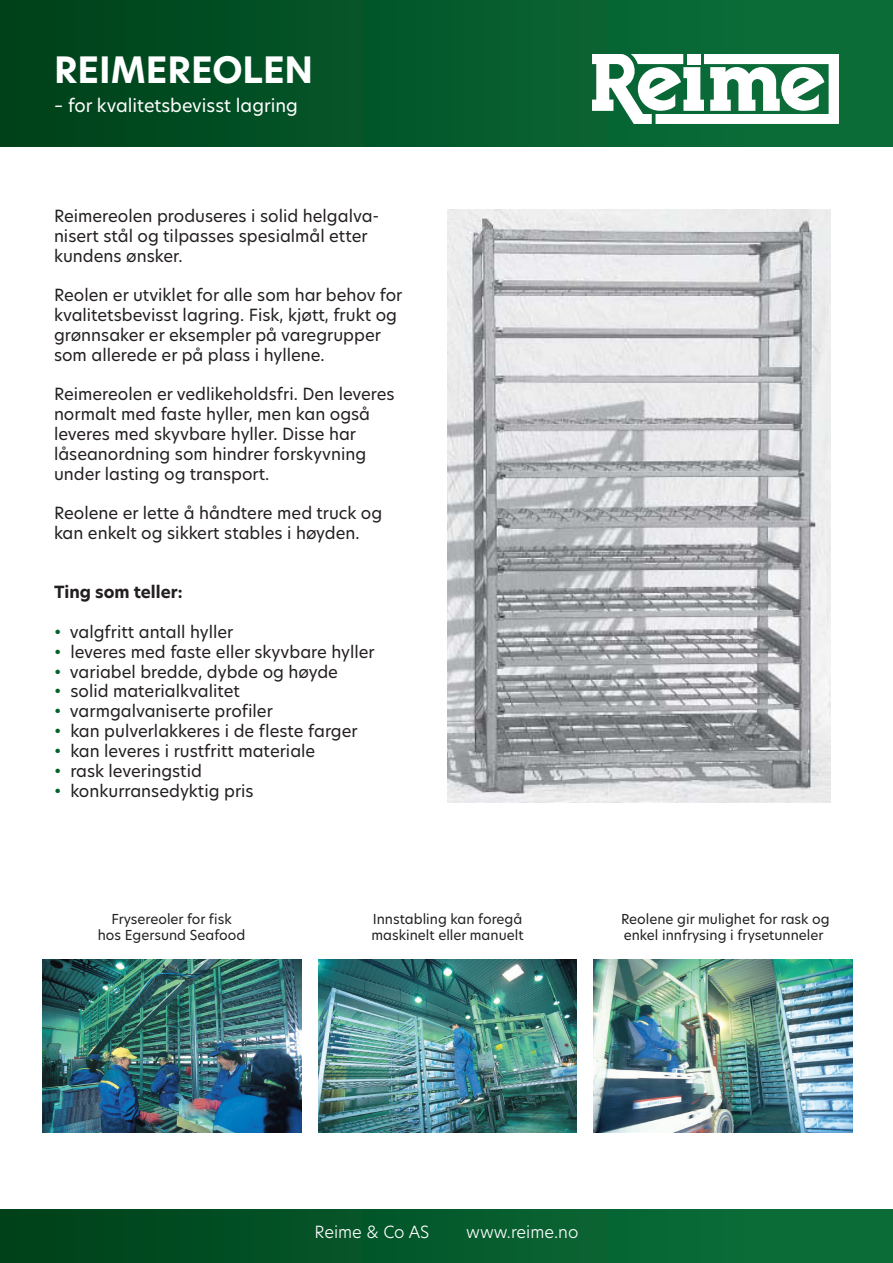
<style>
.page{position:relative;width:893px;height:1263px;background:#fff}
.page>*{position:absolute;margin:0;border:0;box-sizing:border-box;transform-origin:0 0}
.t1{font:700 35.7px "Hero New";color:#fff}
.t2{font:17.85px "Hero New";color:#fff}
.t3{font:16.5px/19.8px "Hero New";color:#231f20}
.t4{font:300 16.5px "Hero New";color:#fff}
.t5{font:700 16.5px "Hero New";color:#231f20}
.t6{font:13.5px/16.2px "Hero New";color:#231f20}
.s1{color:#006329}
</style>
<div class="page">
<div style="left:0;top:0;width:893px;height:147px;background:linear-gradient(to right,#00411a,#0c723d)"></div>
<svg style="left:592px;top:54px;width:247px;height:70px"></svg>
<img style="left:43px;top:960px;width:258px;height:172px">
<img style="left:318px;top:960px;width:259px;height:172px">
<img style="left:594px;top:960px;width:258px;height:172px">
<img style="left:448px;top:209px;width:382px;height:593px">
<div style="left:0;top:1210px;width:893px;height:53px;background:linear-gradient(to right,#00411a,#0c723d)"></div>
<p class="t1" style="left:54px;top:45px;width:261px">REIMEREOLEN</p>
<p class="t2" style="left:54px;top:93px;width:245px">– for kvalitetsbevisst lagring</p>
<p class="t3" style="left:54px;top:206px;width:327px">Reimereolen produseres i solid helgalva&shy;nisert stål og tilpasses spesialmål etter kundens ønsker.</p>
<p class="t3" style="left:54px;top:285px;width:350px">Reolen er utviklet for alle som har behov for kvalitetsbevisst lagring. Fisk, kjøtt, frukt og grønnsaker er eksempler på varegrupper som allerede er på plass i hyllene.</p>
<p class="t3" style="left:54px;top:384px;width:342px">Reimereolen er vedlikeholdsfri. Den leveres normalt med faste hyller, men kan også leveres med skyvbare hyller. Disse har låseanordning som hindrer forskyvning under lasting og transport.</p>
<p class="t3" style="left:54px;top:503px;width:330px">Reolene er lette å håndtere med truck og kan enkelt og sikkert stables i høyden.</p>
<p class="t5" style="left:54px;top:581px;width:130px">Ting som teller:</p>
<p class="t3" style="left:54px;top:622px;width:181px"><span class="s1">•</span> valgfritt antall hyller</p>
<p class="t3" style="left:54px;top:642px;width:322px"><span class="s1">•</span> leveres med faste eller skyvbare hyller</p>
<p class="t3" style="left:54px;top:661px;width:286px"><span class="s1">•</span> variabel bredde, dybde og høyde</p>
<p class="t3" style="left:54px;top:681px;width:187px"><span class="s1">•</span> solid materialkvalitet</p>
<p class="t3" style="left:54px;top:701px;width:220px"><span class="s1">•</span> varmgalvaniserte profiler</p>
<p class="t3" style="left:54px;top:721px;width:305px"><span class="s1">•</span> kan pulverlakkeres i de fleste farger</p>
<p class="t3" style="left:54px;top:741px;width:263px"><span class="s1">•</span> kan leveres i rustfritt materiale</p>
<p class="t3" style="left:54px;top:760px;width:149px"><span class="s1">•</span> rask leveringstid</p>
<p class="t3" style="left:54px;top:780px;width:201px"><span class="s1">•</span> konkurransedyktig pris</p>
<p class="t6" style="left:98px;top:911px;width:149px;text-align:center">Frysereoler for fisk<br>hos Egersund Seafood</p>
<p class="t6" style="left:371px;top:911px;width:154px">Innstabling kan foregå maskinelt eller manuelt</p>
<p class="t6" style="left:621px;top:911px;width:210px">Reolene gir mulighet for rask og enkel innfrysing i frysetunneler</p>
<p class="t4" style="left:315px;top:1220px;width:116px">Reime &amp; Co AS</p>
<p class="t4" style="left:466px;top:1220px;width:114px">www.reime.no</p>
</div>
